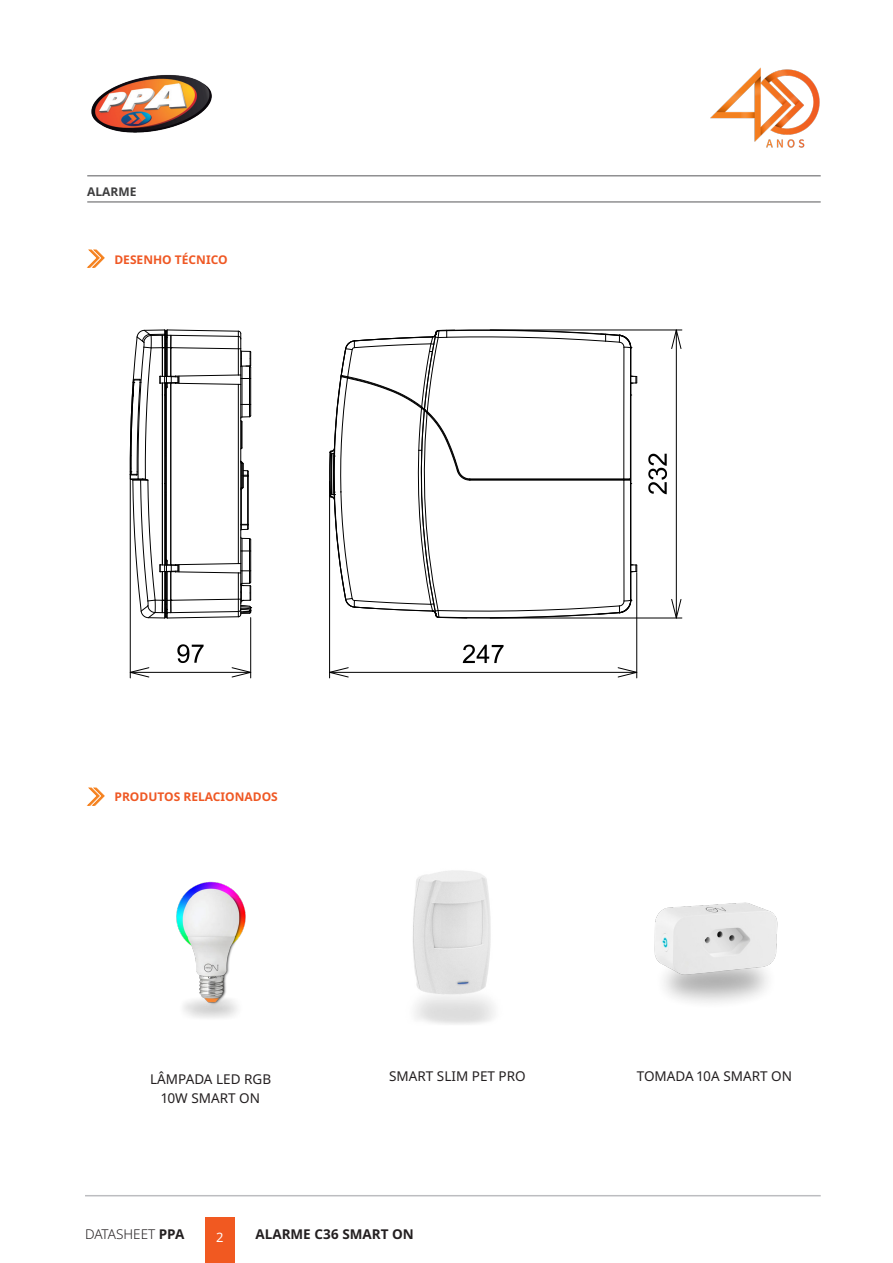
<style>
.page{position:relative;width:893px;height:1263px;background:#fff}
.page>*{position:absolute;margin:0;border:0;box-sizing:border-box;transform-origin:0 0}
.t1{font:13.5px "Noto Sans";color:#231f20}
.t2{font:700 13.5px "Noto Sans";color:#231f20}
.t3{font:300 13.5px "Noto Sans";color:#231f20}
.t4{font:12.9px "Noto Sans";color:#fff}
.t5{font:700 12px "Noto Sans";color:#ef5824}
.t6{font:700 12px "Noto Sans";color:#3e3e3f}
.s1{font-weight:700}
</style>
<div class="page">
<hr style="left:85px;top:1195px;width:736px;height:1px;background:#bcbdc0">
<hr style="left:87px;top:202px;width:734px;height:1px;background:#57585a">
<hr style="left:87px;top:175px;width:734px;height:1px;background:#57585a">
<img style="left:91px;top:75px;width:121px;height:58px">
<div style="left:205px;top:1217px;width:30px;height:46px;background:#f15921"></div>
<hr style="left:130px;top:672px;width:121px;height:1px;background:#000">
<hr style="left:250px;top:618px;width:1px;height:60px;background:#000">
<hr style="left:130px;top:474px;width:1px;height:204px;background:#000">
<svg style="left:232px;top:667px;width:20px;height:10px"></svg>
<svg style="left:129px;top:667px;width:20px;height:10px"></svg>
<hr style="left:330px;top:672px;width:307px;height:1px;background:#000">
<hr style="left:329px;top:481px;width:1px;height:197px;background:#000">
<hr style="left:636px;top:572px;width:1px;height:106px;background:#000">
<svg style="left:329px;top:667px;width:19px;height:10px"></svg>
<svg style="left:618px;top:667px;width:20px;height:10px"></svg>
<hr style="left:676px;top:330px;width:1px;height:288px;background:#000">
<hr style="left:490px;top:330px;width:192px;height:1px;background:#000">
<hr style="left:490px;top:618px;width:192px;height:1px;background:#000">
<svg style="left:671px;top:329px;width:10px;height:20px"></svg>
<svg style="left:671px;top:599px;width:10px;height:20px"></svg>
<svg style="left:329px;top:330px;width:308px;height:288px"></svg>
<svg style="left:130px;top:330px;width:122px;height:288px"></svg>
<svg style="left:177px;top:644px;width:27px;height:19px"></svg>
<svg style="left:463px;top:645px;width:41px;height:18px"></svg>
<svg style="left:648px;top:454px;width:19px;height:40px"></svg>
<img style="left:710px;top:67px;width:110px;height:81px">
<svg style="left:87px;top:249px;width:18px;height:19px"></svg>
<svg style="left:87px;top:787px;width:18px;height:19px"></svg>
<img style="left:654px;top:902px;width:124px;height:101px">
<img style="left:176px;top:881px;width:70px;height:137px">
<img style="left:413px;top:870px;width:81px;height:154px">
<p class="t6" style="left:87px;top:183px;width:51px">ALARME</p>
<p class="t5" style="left:114px;top:251px;width:115px">DESENHO TÉCNICO</p>
<p class="t5" style="left:115px;top:788px;width:165px">PRODUTOS RELACIONADOS</p>
<p class="t1" style="left:150px;top:1069px;width:122px">LÂMPADA LED RGB</p>
<p class="t1" style="left:389px;top:1067px;width:138px">SMART SLIM PET PRO</p>
<p class="t1" style="left:161px;top:1089px;width:100px">10W SMART ON</p>
<p class="t3" style="left:85px;top:1224px;width:101px">DATASHEET <span class="s1">PPA</span></p>
<p class="t4" style="left:216px;top:1228px;width:9px">2</p>
<p class="t2" style="left:255px;top:1224px;width:160px">ALARME C36 SMART ON</p>
<p class="t1" style="left:637px;top:1067px;width:157px">TOMADA 10A SMART ON</p>
</div>
